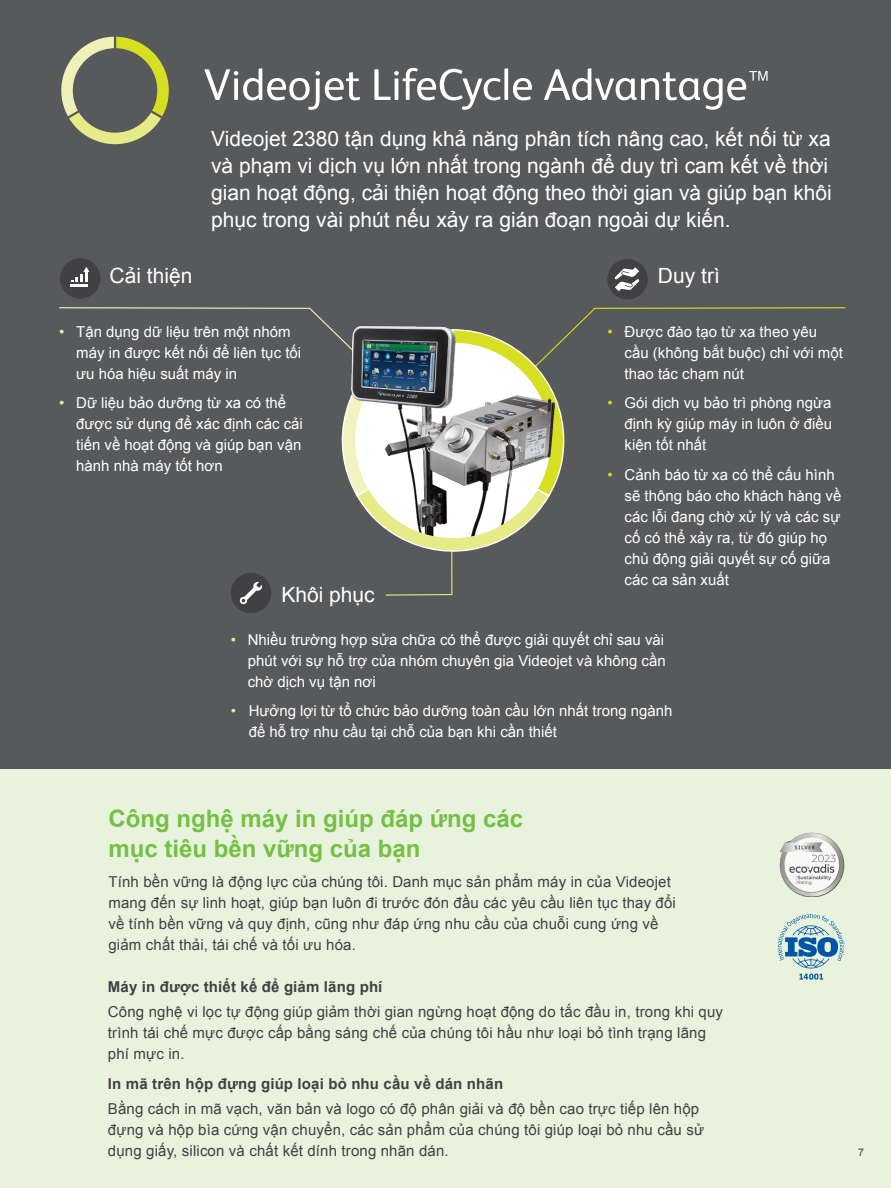
<style>
.page{position:relative;width:891px;height:1188px;background:#fff}
.page>*{position:absolute;margin:0;border:0;box-sizing:border-box;transform-origin:0 0}
.t1{font:700 24px/30px "Arial";color:#75c044}
.t2{font:21px/27px "Arial";color:#fff}
.t3{font:15px/21px "Arial";color:#fff}
.t4{font:15px/21px "Arial";letter-spacing:.01em;color:#414042}
.t5{font:700 15px "Arial";letter-spacing:.01em;color:#414042}
.t6{font:10.5px "Arial";color:#414042}
.s1{color:#f3f1c0}
.s2{color:#dedc1f}
.s3{color:#edea98}
</style>
<div class="page">
<hr style="left:0;top:0;width:1px;height:399px;background:#414042">
<div style="left:1px;top:0;width:890px;height:1188px;background:#58595b"></div>
<div style="left:0;top:770px;width:891px;height:418px;background:#e8f3de"></div>
<svg style="left:61px;top:37px;width:108px;height:107px"></svg>
<svg style="left:204px;top:68px;width:156px;height:42px"></svg>
<svg style="left:374px;top:68px;width:158px;height:42px"></svg>
<svg style="left:544px;top:68px;width:224px;height:42px"></svg>
<div style="left:60px;top:258px;width:40px;height:41px;background:#414042;border-radius:50%"></div>
<hr style="left:71px;top:284px;width:17px;height:3px;background:#fff">
<svg style="left:71px;top:267px;width:18px;height:15px"></svg>
<div style="left:607px;top:259px;width:41px;height:41px;background:#414042;border-radius:50%"></div>
<svg style="left:615px;top:267px;width:24px;height:24px"></svg>
<div style="left:231px;top:573px;width:40px;height:40px;background:#414042;border-radius:50%"></div>
<img style="left:779px;top:832px;width:66px;height:65px">
<svg style="left:778px;top:915px;width:67px;height:65px"></svg>
<svg style="left:59px;top:307px;width:787px;height:298px"></svg>
<img style="left:330px;top:307px;width:233px;height:232px">
<p class="t2" style="left:211px;top:125px;width:622px">Videojet 2380 tận dụng khả năng phân tích nâng cao, kết nối từ xa và phạm vi dịch vụ lớn nhất trong ngành để duy trì cam kết về thời gian hoạt động, cải thiện hoạt động theo thời gian và giúp bạn khôi phục trong vài phút nếu xảy ra gián đoạn ngoài dự kiến.</p>
<h2 class="t2" style="left:110px;top:262px;width:84px">Cải thiện</h2>
<h2 class="t2" style="left:658px;top:262px;width:63px">Duy trì</h2>
<p class="t3" style="left:76px;top:321px;width:226px;text-indent:-17px"><span class="s1">•</span> Tận dụng dữ liệu trên một nhóm máy in được kết nối để liên tục tối ưu hóa hiệu suất máy in</p>
<p class="t3" style="left:76px;top:393px;width:228px;text-indent:-17px"><span class="s1">•</span> Dữ liệu bảo dưỡng từ xa có thể được sử dụng để xác định các cải tiến về hoạt động và giúp bạn vận hành nhà máy tốt hơn</p>
<h2 class="t2" style="left:281px;top:581px;width:95px">Khôi phục</h2>
<p class="t3" style="left:625px;top:321px;width:220px;text-indent:-17px"><span class="s2">•</span> Được đào tạo từ xa theo yêu cầu (không bắt buộc) chỉ với một thao tác chạm nút</p>
<p class="t3" style="left:625px;top:393px;width:209px;text-align:justify;text-indent:-17px"><span class="s2">•</span> Gói dịch vụ bảo trì phòng ngừa định kỳ giúp máy in luôn ở điều kiện tốt nhất</p>
<p class="t3" style="left:625px;top:464px;width:218px;text-indent:-17px"><span class="s2">•</span> Cảnh báo từ xa có thể cấu hình sẽ thông báo cho khách hàng về các lỗi đang chờ xử lý và các sự cố có thể xảy ra, từ đó giúp họ chủ động giải quyết sự cố giữa các ca sản xuất</p>
<p class="t3" style="left:248px;top:629px;width:420px;text-align:justify;text-indent:-17px"><span class="s3">•</span> Nhiều trường hợp sửa chữa có thể được giải quyết chỉ sau vài phút với sự hỗ trợ của nhóm chuyên gia Videojet và không cần chờ dịch vụ tận nơi</p>
<p class="t3" style="left:249px;top:701px;width:425px;text-indent:-18px"><span class="s3">•</span> Hưởng lợi từ tổ chức bảo dưỡng toàn cầu lớn nhất trong ngành để hỗ trợ nhu cầu tại chỗ của bạn khi cần thiết</p>
<h1 class="t1" style="left:108px;top:804px;width:416px">Công nghệ máy in giúp đáp ứng các mục tiêu bền vững của bạn</h1>
<p class="t4" style="left:108px;top:871px;width:569px">Tính bền vững là động lực của chúng tôi. Danh mục sản phẩm máy in của Videojet mang đến sự linh hoạt, giúp bạn luôn đi trước đón đầu các yêu cầu liên tục thay đổi về tính bền vững và quy định, cũng như đáp ứng nhu cầu của chuỗi cung ứng về giảm chất thải, tái chế và tối ưu hóa.</p>
<p class="t5" style="left:108px;top:977px;width:276px">Máy in được thiết kế để giảm lãng phí</p>
<p class="t4" style="left:108px;top:1002px;width:617px">Công nghệ vi lọc tự động giúp giảm thời gian ngừng hoạt động do tắc đầu in, trong khi quy trình tái chế mực được cấp bằng sáng chế của chúng tôi hầu như loại bỏ tình trạng lãng phí mực in.</p>
<p class="t5" style="left:108px;top:1073px;width:397px">In mã trên hộp đựng giúp loại bỏ nhu cầu về dán nhãn</p>
<p class="t4" style="left:108px;top:1098px;width:598px">Bằng cách in mã vạch, văn bản và logo có độ phân giải và độ bền cao trực tiếp lên hộp đựng và hộp bìa cứng vận chuyển, các sản phẩm của chúng tôi giúp loại bỏ nhu cầu sử dụng giấy, silicon và chất kết dính trong nhãn dán.</p>
<p class="t6" style="left:858px;top:1145px;width:7px">7</p>
</div>
